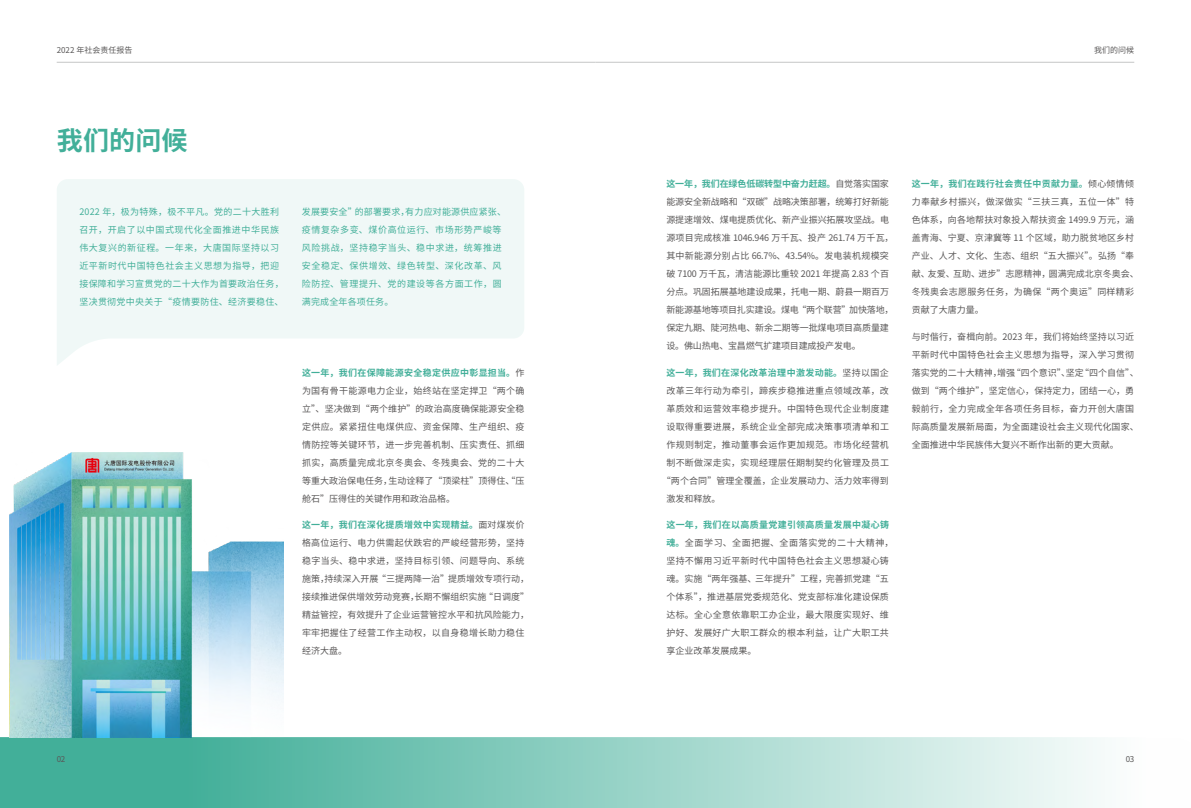
<style>
.page{position:relative;width:1191px;height:808px;background:#fff}
.page>*{position:absolute;margin:0;border:0;box-sizing:border-box;transform-origin:0 0}
.t1{font:700 26px "Source Han Sans CN";letter-spacing:.005em;color:#42af99}
.t2{font:9px/18px "Source Han Sans CN";letter-spacing:.01em;color:#595757}
.t3{font:9px/18px "Source Han Sans CN";letter-spacing:-.01em;color:#595757}
.t4{font:9px/18px "Source Han Sans CN";letter-spacing:.06em;color:#42af99}
.t5{font:9px/18px "Source Han Sans CN";letter-spacing:.03em;color:#595757}
.t6{font:9px "Source Han Sans CN";letter-spacing:.035em;color:#595757}
.t7{font:700 9px "Source Han Sans CN";letter-spacing:.04em;color:#42af99}
.t8{font:8px "Source Han Sans CN";color:#595757}
.s1{font-weight:700;color:#42af99}
.s2{font-weight:400;color:#595757}
</style>
<div class="page">
<svg style="left:0;top:737px;width:1101px;height:71px;background:#8ccec1"></svg>
<svg style="left:57px;top:179px;width:467px;height:186px;fill:#f0f8f7"></svg>
<img style="left:10px;top:453px;width:274px;height:284px">
<hr style="left:57px;top:62px;width:538px;height:1px;background:#c5c6c6">
<hr style="left:595px;top:62px;width:539px;height:1px;background:#c5c6c6">
<p class="t8" style="left:57px;top:45px;width:77px">2022 年社会责任报告</p>
<p class="t8" style="left:1094px;top:45px;width:41px">我们的问候</p>
<h1 class="t1" style="left:57px;top:128px;width:132px">我们的问候</h1>
<p class="t4" style="left:79px;top:203px;width:206px">2022 年，极为特殊，极不平凡。党的二十大胜利召开，开启了以中国式现代化全面推进中华民族伟大复兴的新征程。一年来，大唐国际坚持以习近平新时代中国特色社会主义思想为指导，把迎接保障和学习宣贯党的二十大作为首要政治任务，坚决贯彻党中央关于“疫情要防住、经济要稳住、</p>
<p class="t4" style="left:302px;top:203px;width:206px">发展要安全”的部署要求，有力应对能源供应紧张、疫情复杂多变、煤价高位运行、市场形势严峻等风险挑战，坚持稳字当头、稳中求进，统筹推进安全稳定、保供增效、绿色转型、深化改革、风险防控、管理提升、党的建设等各方面工作，圆满完成全年各项任务。</p>
<p class="t2" style="left:302px;top:363px;width:224px;text-align:justify"><span class="s1">这一年，我们在保障能源安全稳定供应中彰显担当。</span>作为国有骨干能源电力企业，始终站在坚定捍卫“两个确立”、坚决做到“两个维护”的政治高度确保能源安全稳定供应。紧紧扭住电煤供应、资金保障、生产组织、疫情防控等关键环节，进一步完善机制、压实责任、抓细抓实，高质量完成北京冬奥会、冬残奥会、党的二十大等重大政治保电任务，生动诠释了“顶梁柱”顶得住、“压舱石”压得住的关键作用和政治品格。</p>
<p class="t2" style="left:302px;top:516px;width:229px"><span class="s1">这一年，我们在深化提质增效中实现精益。</span>面对煤炭价格高位运行、电力供需起伏跌宕的严峻经营形势，坚持稳字当头、稳中求进，坚持目标引领、问题导向、系统施策，持续深入开展“三提两降一治”提质增效专项行动，接续推进保供增效劳动竞赛，长期不懈组织实施“日调度”精益管控，有效提升了企业运营管控水平和抗风险能力，牢牢把握住了经营工作主动权，以自身稳增长助力稳住经济大盘。</p>
<p class="t3" style="left:666px;top:175px;width:229px"><span class="s1">这一年，我们在绿色低碳转型中奋力赶超。</span>自觉落实国家能源安全新战略和“双碳”战略决策部署，统筹打好新能源提速增效、煤电提质优化、新产业振兴拓展攻坚战。电源项目完成核准 1046.946 万千瓦、投产 261.74 万千瓦，其中新能源分别占比 66.7%、43.54%。发电装机规模突破 7100 万千瓦，清洁能源比重较 2021 年提高 2.83 个百分点。巩固拓展基地建设成果，托电一期、蔚县一期百万新能源基地等项目扎实建设。煤电“两个联营”加快落地，保定九期、陡河热电、新余二期等一批煤电项目高质量建设。佛山热电、宝昌燃气扩建项目建成投产发电。</p>
<p class="t7" style="left:666px;top:368px;width:224px">这一年，我们在深化改革治理中激发动能。<span class="s2">坚持以国企</span></p>
<p class="t6" style="left:666px;top:385px;width:224px">改革三年行动为牵引，蹄疾步稳推进重点领域改革，改</p>
<p class="t6" style="left:666px;top:403px;width:224px">革质效和运营效率稳步提升。中国特色现代企业制度建</p>
<p class="t6" style="left:666px;top:421px;width:224px">设取得重要进展，系统企业全部完成决策事项清单和工</p>
<p class="t6" style="left:666px;top:439px;width:224px">作规则制定，推动董事会运作更加规范。市场化经营机</p>
<p class="t6" style="left:666px;top:457px;width:224px">制不断做深走实，实现经理层任期制契约化管理及员工</p>
<p class="t2" style="left:662px;top:471px;width:228px">“两个合同”管理全覆盖，企业发展动力、活力效率得到</p>
<p class="t2" style="left:666px;top:489px;width:55px">激发和释放。</p>
<p class="t5" style="left:666px;top:516px;width:228px"><span class="s1">这一年，我们在以高质量党建引领高质量发展中凝心铸魂。</span>全面学习、全面把握、全面落实党的二十大精神，坚持不懈用习近平新时代中国特色社会主义思想凝心铸魂。实施“两年强基、三年提升”工程，完善抓党建“五个体系”，推进基层党委规范化、党支部标准化建设保质达标。全心全意依靠职工办企业，最大限度实现好、维护好、发展好广大职工群众的根本利益，让广大职工共享企业改革发展成果。</p>
<p class="t2" style="left:911px;top:175px;width:229px"><span class="s1">这一年，我们在践行社会责任中贡献力量。</span>倾心倾情倾力奉献乡村振兴，做深做实“三扶三真，五位一体”特色体系，向各地帮扶对象投入帮扶资金 1499.9 万元，涵盖青海、宁夏、京津冀等 11 个区域，助力脱贫地区乡村产业、人才、文化、生态、组织“五大振兴”。弘扬“奉献、友爱、互助、进步”志愿精神，圆满完成北京冬奥会、冬残奥会志愿服务任务，为确保“两个奥运”同样精彩贡献了大唐力量。</p>
<p class="t2" style="left:911px;top:327px;width:229px">与时偕行，奋楫向前。2023 年，我们将始终坚持以习近平新时代中国特色社会主义思想为指导，深入学习贯彻落实党的二十大精神，增强“四个意识”、坚定“四个自信”、做到“两个维护”，坚定信心，保持定力，团结一心，勇毅前行，全力完成全年各项任务目标，奋力开创大唐国际高质量发展新局面，为全面建设社会主义现代化国家、全面推进中华民族伟大复兴不断作出新的更大贡献。</p>
<p class="t8" style="left:57px;top:754px;width:10px">02</p>
<p class="t8" style="left:1125px;top:754px;width:10px">03</p>
</div>
